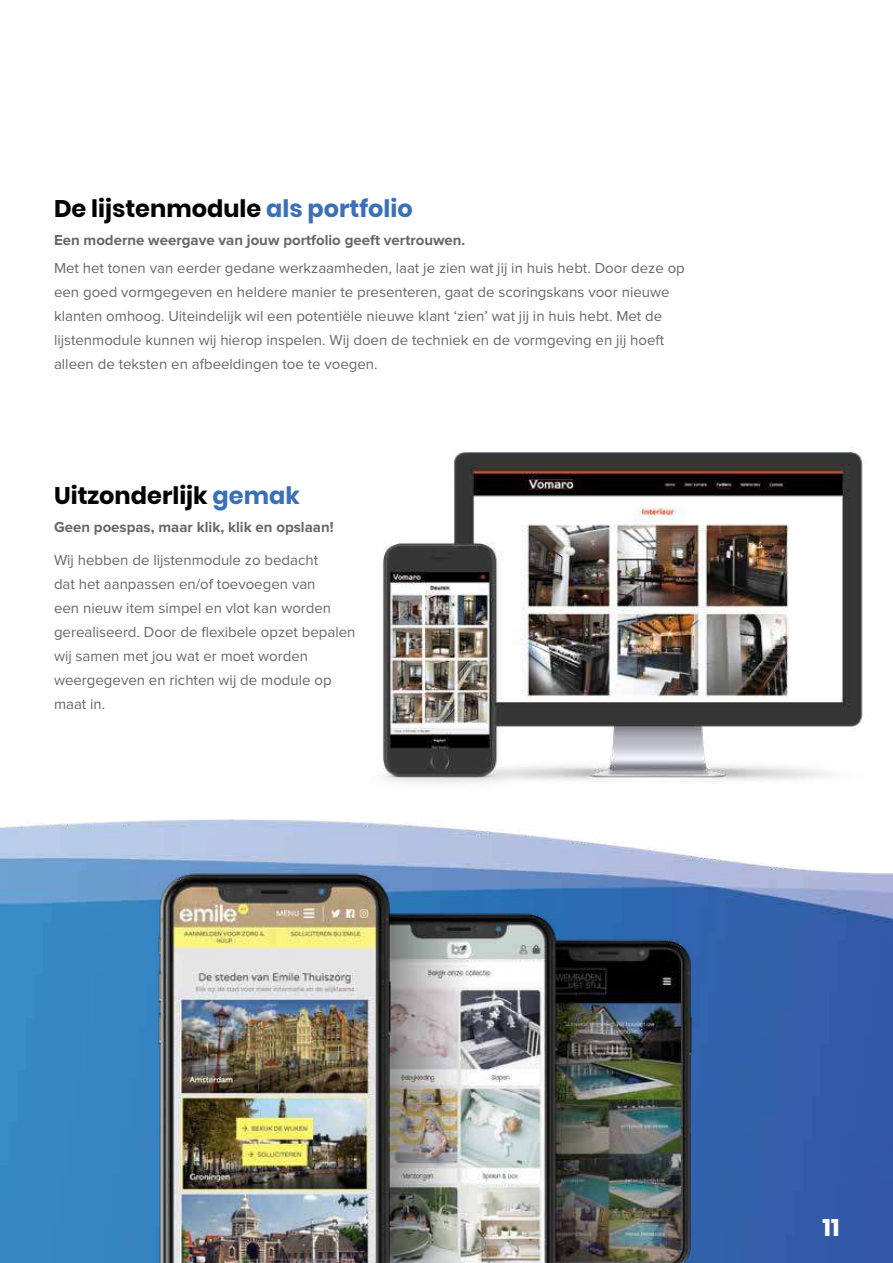
<style>
.page{position:relative;width:893px;height:1263px;background:#fff}
.page>*{position:absolute;margin:0;border:0;box-sizing:border-box;transform-origin:0 0}
.t1{font:700 24px "Poppins";color:#020203}
.t2{font:700 24px "Poppins";color:#fff}
.t3{font:15px/24px "Proxima Nova";color:#666766}
.t4{font:700 15px "Proxima Nova";color:#666766}
.s1{color:#3b70b7}
</style>
<div class="page">
<img style="left:382px;top:449px;width:485px;height:335px">
<img style="left:0;top:821px;width:893px;height:442px">
<img style="left:90px;top:819px;width:629px;height:444px">
<h1 class="t1" style="left:54px;top:194px;width:360px">De lijstenmodule <span class="s1">als portfolio</span></h1>
<p class="t4" style="left:54px;top:231px;width:413px">Een moderne weergave van jouw portfolio geeft vertrouwen.</p>
<p class="t3" style="left:54px;top:257px;width:632px">Met het tonen van eerder gedane werkzaamheden, laat je zien wat jij in huis hebt. Door deze op een goed vormgegeven en heldere manier te presenteren, gaat de scoringskans voor nieuwe klanten omhoog. Uiteindelijk wil een potentiële nieuwe klant ‘zien’ wat jij in huis hebt. Met de lijstenmodule kunnen wij hierop inspelen. Wij doen de techniek en de vormgeving en jij hoeft alleen de teksten en afbeeldingen toe te voegen.</p>
<h1 class="t1" style="left:54px;top:482px;width:247px">Uitzonderlijk <span class="s1">gemak</span></h1>
<p class="t4" style="left:54px;top:518px;width:281px">Geen poespas, maar klik, klik en opslaan!</p>
<p class="t3" style="left:54px;top:548px;width:303px">Wij hebben de lijstenmodule zo bedacht<br>dat het aanpassen en/of toevoegen van<br>een nieuw item simpel en vlot kan worden gerealiseerd. Door de flexibele opzet bepalen wij samen met jou wat er moet worden weergegeven en richten wij de module op maat in.</p>
<h1 class="t2" style="left:823px;top:1213px;width:19px">11</h1>
</div>
